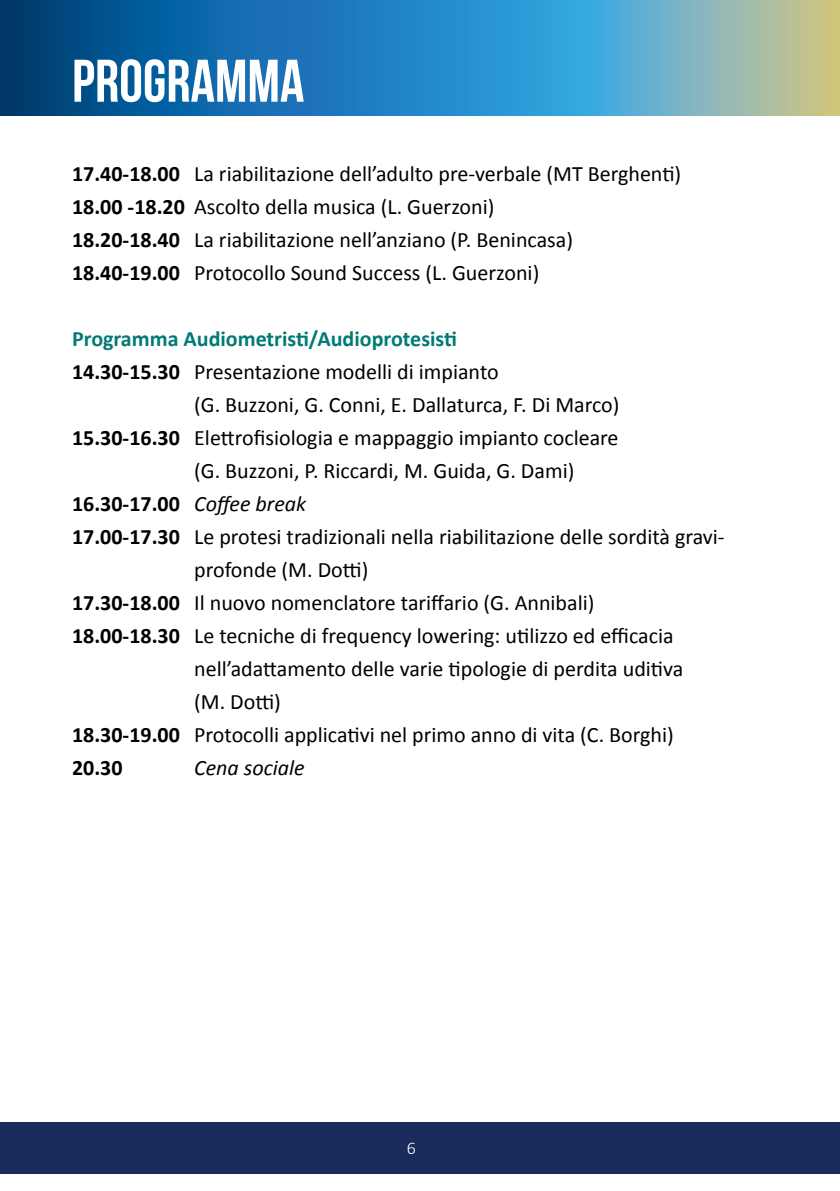
<style>
.page{position:relative;width:840px;height:1191px;background:#fff}
.page>*{position:absolute;margin:0;border:0;box-sizing:border-box;transform-origin:0 0}
.t1{font:700 60px "Bebas Neue";color:#fff}
.t2{font:22px/33px "Calibri";color:#000}
.t3{font:700 22px "Calibri";color:#007a75}
.t4{font:700 22px "Calibri";color:#000}
.t5{font:italic 22px "Calibri";color:#000}
.t6{font:300 18px "Calibri";color:#fff}
.s1{font-weight:700}
.s2{font-weight:400;font-style:italic}
</style>
<div class="page">
<div style="left:0;top:1123px;width:839px;height:51px;background:#1a2c5b"></div>
<svg style="left:0;top:0;width:839px;height:115px;background:#3987b2"></svg>
<h1 class="t1" style="left:72px;top:48px;width:234px">PROGRAMMA</h1>
<p class="t2" style="left:72px;top:156px;width:610px"><span class="s1">17.40-18.00</span> La riabilitazione dell’adulto pre-verbale (MT Berghenti)<br><span class="s1">18.00 -18.20</span> Ascolto della musica (L. Guerzoni)<br><span class="s1">18.20-18.40</span> La riabilitazione nell’anziano (P. Benincasa)<br><span class="s1">18.40-19.00</span> Protocollo Sound Success (L. Guerzoni)</p>
<p class="t3" style="left:72px;top:325px;width:386px">Programma Audiometristi/Audioprotesisti</p>
<p class="t2" style="left:72px;top:354px;width:428px"><span class="s1">14.30-15.30</span> Presentazione modelli di impianto</p>
<p class="t2" style="left:194px;top:387px;width:426px">(G. Buzzoni, G. Conni, E. Dallaturca, F. Di Marco)</p>
<p class="t2" style="left:72px;top:420px;width:547px"><span class="s1">15.30-16.30</span> Elettrofisiologia e mappaggio impianto cocleare</p>
<p class="t2" style="left:194px;top:453px;width:381px">(G. Buzzoni, P. Riccardi, M. Guida, G. Dami)</p>
<p class="t4" style="left:72px;top:490px;width:235px">16.30-17.00 <span class="s2">Coffee break</span></p>
<p class="t2" style="left:72px;top:519px;width:653px"><span class="s1">17.00-17.30</span> Le protesi tradizionali nella riabilitazione delle sordità gravi-</p>
<p class="t2" style="left:194px;top:552px;width:175px">profonde (M. Dotti)</p>
<p class="t2" style="left:72px;top:585px;width:523px"><span class="s1">17.30-18.00</span> Il nuovo nomenclatore tariffario (G. Annibali)</p>
<p class="t2" style="left:72px;top:618px;width:602px"><span class="s1">18.00-18.30</span> Le tecniche di frequency lowering: utilizzo ed efficacia</p>
<p class="t2" style="left:194px;top:651px;width:490px">nell’adattamento delle varie tipologie di perdita uditiva</p>
<p class="t2" style="left:194px;top:684px;width:88px">(M. Dotti)</p>
<p class="t2" style="left:72px;top:717px;width:603px"><span class="s1">18.30-19.00</span> Protocolli applicativi nel primo anno di vita (C. Borghi)</p>
<p class="t4" style="left:72px;top:754px;width:52px">20.30</p>
<p class="t5" style="left:194px;top:754px;width:112px">Cena sociale</p>
<p class="t6" style="left:406px;top:1137px;width:11px">6</p>
</div>
